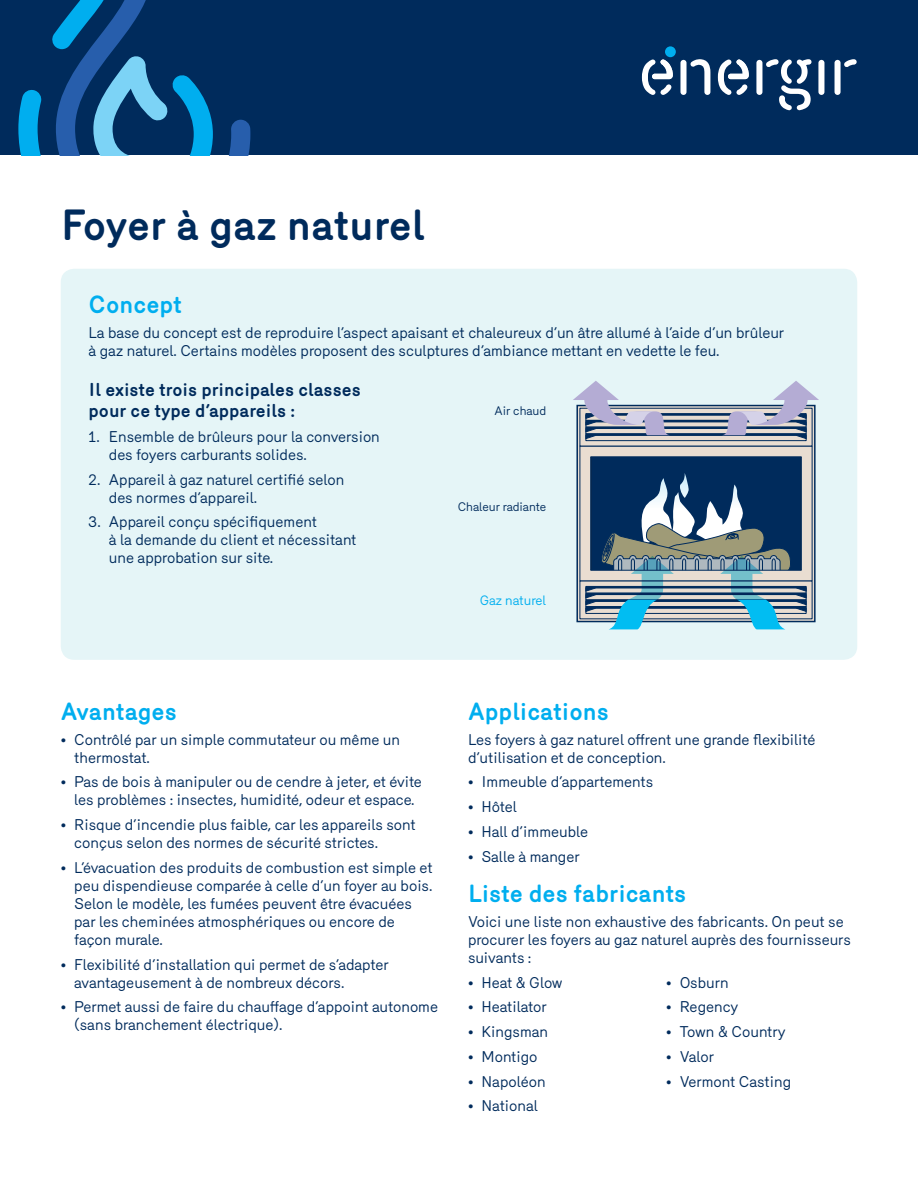
<style>
.page{position:relative;width:918px;height:1188px;background:#fff}
.page>*{position:absolute;margin:0;border:0;box-sizing:border-box;transform-origin:0 0}
.t1{font:700 42px "Merkury";letter-spacing:-.005em;color:#002b5c}
.t2{font:700 24px "Merkury";color:#00aeef}
.t3{font:700 18px/21px "Merkury";color:#002b5c}
.t4{font:15px/18px "Merkury";color:#002b5c}
.t5{font:13.2px "Merkury";color:#00aeef}
.t6{font:12px "Merkury";color:#002b5c}
</style>
<div class="page">
<div style="left:0;top:0;width:918px;height:155px;background:#002b5c"></div>
<svg style="left:18px;top:0;width:232px;height:155px"></svg>
<div style="left:665px;top:46px;width:11px;height:11px;background:#00aeef;border-radius:50%"></div>
<div style="left:680px;top:60px;width:7px;height:35px;background:#fff;border-radius:3px"></div>
<svg style="left:690px;top:59px;width:20px;height:36px"></svg>
<div style="left:818px;top:60px;width:6px;height:35px;background:#fff;border-radius:3px"></div>
<svg style="left:642px;top:59px;width:31px;height:36px"></svg>
<svg style="left:718px;top:59px;width:31px;height:36px"></svg>
<div style="left:756px;top:60px;width:6px;height:35px;background:#fff;border-radius:3px"></div>
<svg style="left:766px;top:59px;width:46px;height:51px"></svg>
<div style="left:835px;top:60px;width:6px;height:35px;background:#fff;border-radius:3px"></div>
<svg style="left:844px;top:59px;width:13px;height:8px"></svg>
<div style="left:61px;top:269px;width:796px;height:391px;background:#e5f5f7;border-radius:13px"></div>
<div style="left:576px;top:405px;width:240px;height:217px;border:2px solid #002b5c"></div>
<div style="left:580px;top:408px;width:232px;height:38px;background:linear-gradient(to right,#eaded1,#e7dcd0)"></div>
<div style="left:586px;top:435px;width:220px;height:6px;border:1px solid #002b5c"></div>
<svg style="left:579px;top:445px;width:234px;height:184px;background:#668296"></svg>
<svg style="left:573px;top:381px;width:245px;height:58px"></svg>
<h1 class="t1" style="left:61px;top:194px;width:366px">Foyer à gaz naturel</h1>
<h2 class="t2" style="left:89px;top:287px;width:95px">Concept</h2>
<p class="t4" style="left:89px;top:322px;width:697px">La base du concept est de reproduire l’aspect apaisant et chaleureux d’un âtre allumé à l’aide d’un brûleur à gaz naturel. Certains modèles proposent des sculptures d’ambiance mettant en vedette le feu.</p>
<p class="t3" style="left:89px;top:378px;width:274px">Il existe trois principales classes pour ce type d’appareils :</p>
<p class="t4" style="left:109px;top:426px;width:273px;text-indent:-20px">1. Ensemble de brûleurs pour la conversion des foyers carburants solides.</p>
<p class="t4" style="left:109px;top:469px;width:237px;text-indent:-20px">2. Appareil à gaz naturel certifié selon des normes d’appareil.</p>
<p class="t4" style="left:109px;top:512px;width:249px;text-indent:-20px">3. Appareil conçu spécifiquement<br>à la demande du client et nécessitant une approbation sur site.</p>
<p class="t6" style="left:495px;top:402px;width:53px">Air chaud</p>
<p class="t6" style="left:458px;top:498px;width:90px">Chaleur radiante</p>
<p class="t5" style="left:480px;top:591px;width:68px">Gaz naturel</p>
<h2 class="t2" style="left:61px;top:694px;width:118px">Avantages</h2>
<p class="t4" style="left:74px;top:729px;width:327px;text-indent:-14px">• Contrôlé par un simple commutateur ou même un thermostat.</p>
<p class="t4" style="left:61px;top:772px;width:363px;text-align:center">• Pas de bois à manipuler ou de cendre à jeter, et évite les problèmes : insectes, humidité, odeur et espace.</p>
<p class="t4" style="left:74px;top:814px;width:343px;text-indent:-14px">• Risque d’incendie plus faible, car les appareils sont conçus selon des normes de sécurité strictes.</p>
<p class="t4" style="left:74px;top:857px;width:360px;text-indent:-14px">• L’évacuation des produits de combustion est simple et peu dispendieuse comparée à celle d’un foyer au bois.<br>Selon le modèle, les fumées peuvent être évacuées par les cheminées atmosphériques ou encore de façon murale.</p>
<p class="t4" style="left:74px;top:954px;width:316px;text-indent:-14px">• Flexibilité d’installation qui permet de s’adapter avantageusement à de nombreux décors.</p>
<p class="t4" style="left:74px;top:997px;width:365px;text-indent:-14px">• Permet aussi de faire du chauffage d’appoint autonome (sans branchement électrique).</p>
<h2 class="t2" style="left:468px;top:694px;width:142px">Applications</h2>
<p class="t4" style="left:468px;top:729px;width:349px">Les foyers à gaz naturel offrent une grande flexibilité d’utilisation et de conception.</p>
<p class="t4" style="left:468px;top:772px;width:187px">• Immeuble d’appartements</p>
<p class="t4" style="left:468px;top:796px;width:50px">• Hôtel</p>
<p class="t4" style="left:468px;top:821px;width:122px">• Hall d’immeuble</p>
<p class="t4" style="left:468px;top:846px;width:113px">• Salle à manger</p>
<h2 class="t2" style="left:468px;top:876px;width:220px">Liste des fabricants</h2>
<p class="t4" style="left:468px;top:911px;width:384px">Voici une liste non exhaustive des fabricants. On peut se procurer les foyers au gaz naturel auprès des fournisseurs suivants :</p>
<p class="t4" style="left:468px;top:972px;width:96px">• Heat &amp; Glow</p>
<p class="t4" style="left:468px;top:997px;width:80px">• Heatilator</p>
<p class="t4" style="left:468px;top:1021px;width:82px">• Kingsman</p>
<p class="t4" style="left:468px;top:1046px;width:71px">• Montigo</p>
<p class="t4" style="left:468px;top:1071px;width:79px">• Napoléon</p>
<p class="t4" style="left:468px;top:1096px;width:71px">• National</p>
<p class="t4" style="left:666px;top:972px;width:64px">• Osburn</p>
<p class="t4" style="left:666px;top:997px;width:73px">• Regency</p>
<p class="t4" style="left:666px;top:1021px;width:121px">• Town &amp; Country</p>
<p class="t4" style="left:666px;top:1046px;width:49px">• Valor</p>
<p class="t4" style="left:666px;top:1071px;width:126px">• Vermont Casting</p>
</div>
